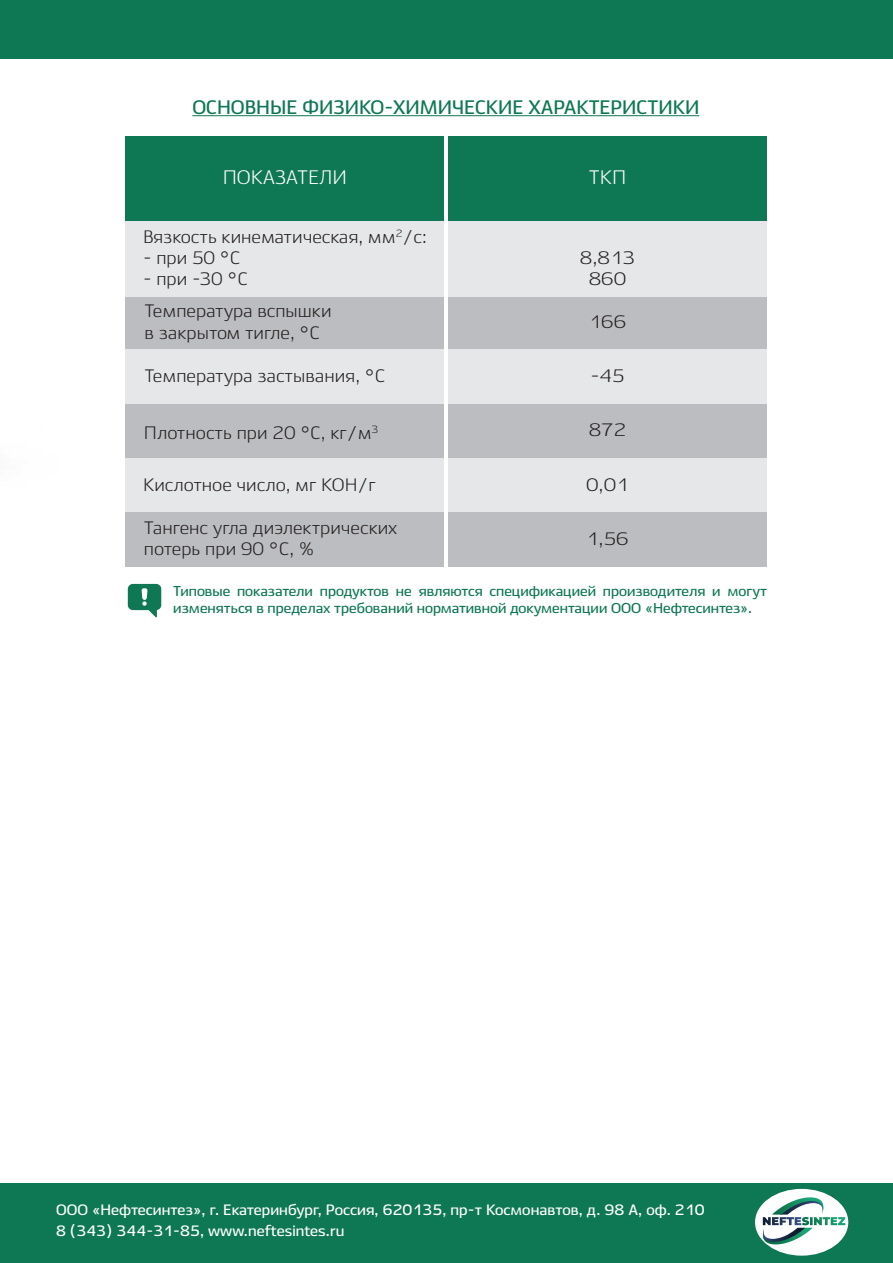
<style>
.page{position:relative;width:893px;height:1263px;background:#fff}
.page>*{position:absolute;margin:0;border:0;box-sizing:border-box;transform-origin:0 0}
.t1{font:700 19.5px "Ekibastuz";color:#0e7754}
.t2{font:19.5px "Ekibastuz";color:#fff}
.t3{font:18px/21.6px "Ekibastuz";color:#231f20}
.t4{font:18px "Ekibastuz";color:#231f20;scale:1.07 1}
.t5{font:700 15px/21px "Ekibastuz";letter-spacing:.005em;color:#fff}
.t6{font:700 14.25px/17.1px "Ekibastuz";color:#0e7754}
</style>
<div class="page">
<hr style="left:192px;top:115px;width:507px;height:1px;background:#0e7754">
<div style="left:0;top:0;width:893px;height:58px;background:#0e7754"></div>
<svg style="left:128px;top:584px;width:33px;height:33px"></svg>
<div style="left:125px;top:136px;width:319px;height:85px;background:#0e7754"></div>
<div style="left:448px;top:136px;width:319px;height:85px;background:#0e7754"></div>
<div style="left:125px;top:296px;width:319px;height:54px;background:#bcbdc0"></div>
<div style="left:448px;top:296px;width:319px;height:54px;background:#bcbdc0"></div>
<div style="left:125px;top:350px;width:319px;height:54px;background:#e6e7e9"></div>
<div style="left:448px;top:350px;width:319px;height:54px;background:#e6e7e9"></div>
<div style="left:125px;top:404px;width:319px;height:54px;background:#bcbdc0"></div>
<div style="left:448px;top:404px;width:319px;height:54px;background:#bcbdc0"></div>
<div style="left:125px;top:458px;width:319px;height:54px;background:#e6e7e9"></div>
<div style="left:448px;top:458px;width:319px;height:54px;background:#e6e7e9"></div>
<div style="left:125px;top:221px;width:319px;height:75px;background:#e6e7e9"></div>
<div style="left:448px;top:221px;width:319px;height:75px;background:#e6e7e9"></div>
<div style="left:125px;top:512px;width:319px;height:55px;background:#bcbdc0"></div>
<div style="left:448px;top:512px;width:319px;height:55px;background:#bcbdc0"></div>
<div style="left:0;top:1183px;width:893px;height:80px;background:#0e7754"></div>
<div style="left:755px;top:1189px;width:93px;height:66px;background:#fff;border-radius:50%"></div>
<svg style="left:757px;top:1195px;width:88px;height:49px"></svg>
<p class="t1" style="left:192px;top:95px;width:508px">ОСНОВНЫЕ ФИЗИКО-ХИМИЧЕСКИЕ ХАРАКТЕРИСТИКИ</p>
<p class="t2" style="left:223px;top:165px;width:126px">ПОКАЗАТЕЛИ</p>
<p class="t3" style="left:143px;top:226px;width:285px">Вязкость кинематическая, мм<sup>2</sup>/с:</p>
<p class="t3" style="left:143px;top:247px;width:99px">- при 50 °С</p>
<p class="t3" style="left:143px;top:268px;width:106px">- при -30 °С</p>
<p class="t3" style="left:145px;top:300px;width:188px">Температура вспышки в закрытом тигле, °С</p>
<p class="t3" style="left:145px;top:365px;width:242px">Температура застывания, °С</p>
<p class="t3" style="left:144px;top:422px;width:236px">Плотность при 20 °С, кг/м<sup>3</sup></p>
<p class="t3" style="left:143px;top:474px;width:234px">Кислотное число, мг КОН/г</p>
<p class="t3" style="left:144px;top:518px;width:255px;line-height:21px">Тангенс угла диэлектрических потерь при 90 °С, %</p>
<p class="t2" style="left:589px;top:165px;width:39px">ТКП</p>
<p class="t4" style="left:580px;top:246px;width:53px">8,813</p>
<p class="t4" style="left:589px;top:268px;width:37px">860</p>
<p class="t4" style="left:589px;top:311px;width:37px">166</p>
<p class="t4" style="left:590px;top:365px;width:34px">-45</p>
<p class="t4" style="left:589px;top:419px;width:37px">872</p>
<p class="t4" style="left:586px;top:474px;width:41px">0,01</p>
<p class="t4" style="left:586px;top:528px;width:41px">1,56</p>
<p class="t6" style="left:173px;top:583px;width:595px">Типовые показатели продуктов не являются спецификацией производителя и могут изменяться в пределах требований нормативной документации ООО «Нефтесинтез».</p>
<p class="t5" style="left:56px;top:1199px;width:650px">ООО «Нефтесинтез», г. Екатеринбург, Россия, 620135, пр-т Космонавтов, д. 98 А, оф. 210<br>8 (343) 344-31-85, www.neftesintes.ru</p>
</div>
